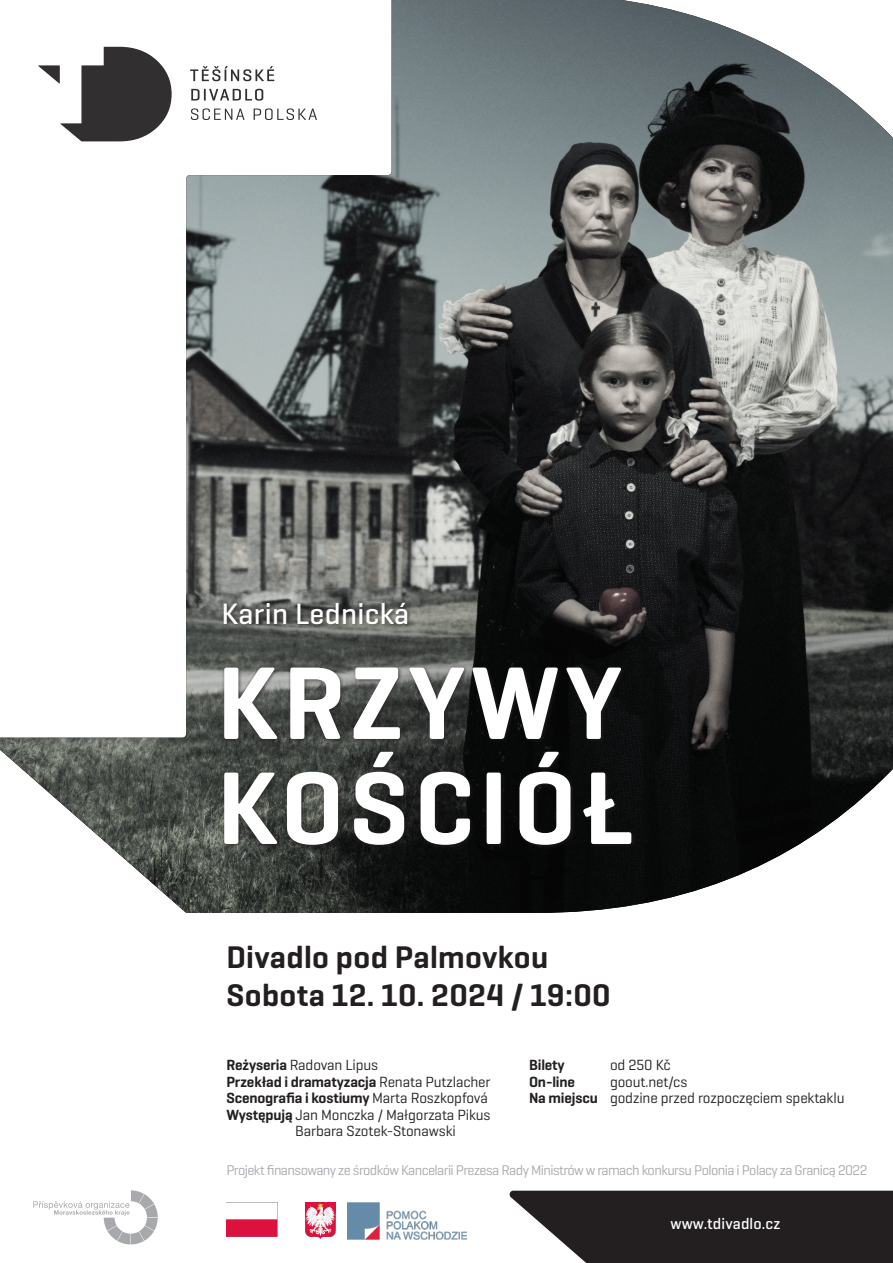
<style>
.page{position:relative;width:893px;height:1263px;background:#fff}
.page>*{position:absolute;margin:0;border:0;box-sizing:border-box;transform-origin:0 0}
.t1{font:600 105px "Geogrotesque";letter-spacing:.05em;color:#fff}
.t2{font:600 31.88px "Geogrotesque";letter-spacing:.01em;color:#231f20}
.t3{font:500 30px "Geogrotesque";letter-spacing:.01em;color:#fff}
.t4{font:500 15.9px "Geogrotesque";letter-spacing:.01em;color:#fff}
.t5{font:15px/16.5px "Geogrotesque";letter-spacing:-.01em;color:#231f20}
.t6{font:600 15px "Geogrotesque";letter-spacing:-.01em;color:#231f20}
.t7{font:14.25px "Geogrotesque";letter-spacing:-.04em;color:#a8a9ad}
.s1{font-weight:600}
.s2{font-weight:400}
</style>
<div class="page">
<img style="left:0;top:0;width:893px;height:913px">
<svg style="left:509px;top:1191px;width:384px;height:72px"></svg>
<div style="left:221px;top:600px;width:192px;height:29px;background:#231f20;opacity:.75"></div>
<div style="left:222px;top:665px;width:415px;height:185px;background:#231f20;opacity:.75"></div>
<svg style="left:33px;top:1190px;width:125px;height:54px"></svg>
<svg style="left:38px;top:47px;width:134px;height:94px"></svg>
<svg style="left:254px;top:108px;width:63px;height:12px"></svg>
<svg style="left:191px;top:108px;width:54px;height:12px"></svg>
<svg style="left:191px;top:89px;width:72px;height:12px"></svg>
<svg style="left:190px;top:66px;width:84px;height:15px"></svg>
<img style="left:226px;top:1202px;width:109px;height:36px">
<img style="left:348px;top:1202px;width:119px;height:38px">
<p class="t3" style="left:222px;top:595px;width:189px">Karin Lednická</p>
<p class="t1" style="left:217px;top:638px;width:407px">KRZYWY</p>
<p class="t1" style="left:217px;top:743px;width:417px">KOŚCIÓŁ</p>
<p class="t2" style="left:226px;top:937px;width:323px">Divadlo pod Palmovkou</p>
<p class="t2" style="left:226px;top:975px;width:386px">Sobota 12. 10. 2024 / 19:00</p>
<p class="t5" style="left:226px;top:1056px;width:153px"><span class="s1">Reżyseria</span> Radovan Lipus</p>
<p class="t6" style="left:226px;top:1072px;width:266px">Przekład i dramatyzacja <span class="s2">Renata Putzlacher</span></p>
<p class="t6" style="left:226px;top:1089px;width:263px">Scenografia i kostiumy <span class="s2">Marta Roszkopfová</span></p>
<p class="t5" style="left:295px;top:1106px;width:197px;text-indent:-69px"><span class="s1">Występują</span> Jan Monczka / Małgorzata Pikus<br>Barbara Szotek-Stonawski</p>
<p class="t6" style="left:529px;top:1056px;width:37px">Bilety</p>
<p class="t5" style="left:610px;top:1056px;width:62px">od 250 Kč</p>
<p class="t6" style="left:529px;top:1072px;width:47px">On-line</p>
<p class="t5" style="left:610px;top:1073px;width:79px">goout.net/cs</p>
<p class="t5" style="left:529px;top:1089px;width:317px"><span class="s1">Na miejscu</span> godzine przed rozpoczęciem spektaklu</p>
<p class="t7" style="left:226px;top:1161px;width:642px">Projekt finansowany ze środków Kancelarii Prezesa Rady Ministrów w ramach konkursu Polonia i Polacy za Granicą 2022</p>
<p class="t4" style="left:670px;top:1214px;width:112px">www.tdivadlo.cz</p>
</div>
